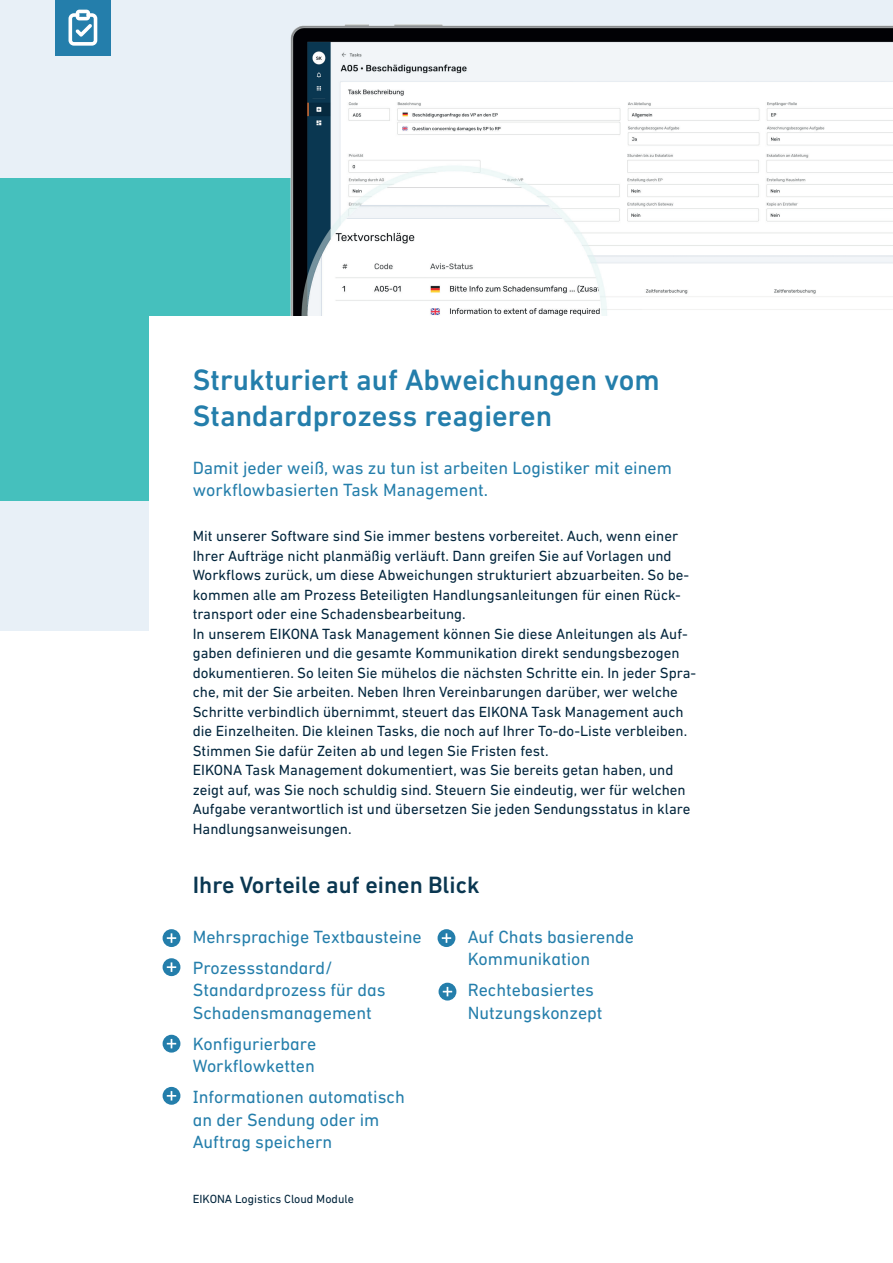
<style>
.page{position:relative;width:893px;height:1263px;background:#fff}
.page>*{position:absolute;margin:0;border:0;box-sizing:border-box;transform-origin:0 0}
.t1{font:500 30px/36px "DIN Next LT Pro";color:#247eab}
.t2{font:500 24px "DIN Next LT Pro";color:#0a3751}
.t3{font:18px/22.5px "DIN Next LT Pro";color:#247eab}
.t4{font:15px/19.5px "DIN Next LT Pro";color:#02253c}
.t5{font:12px "DIN Next LT Pro";color:#02253c}
</style>
<div class="page">
<div style="left:0;top:0;width:893px;height:631px;background:#e8f0f7"></div>
<div style="left:0;top:179px;width:408px;height:322px;background:#45c0bd"></div>
<img style="left:210px;top:24px;width:683px;height:292px">
<div style="left:150px;top:316px;width:743px;height:947px;background:#fff"></div>
<div style="left:55px;top:0;width:56px;height:55px;background:#247eab"></div>
<svg style="left:69px;top:10px;width:28px;height:36px"></svg>
<div style="left:163px;top:929px;width:17px;height:18px;background:#247eab;border-radius:50%"></div>
<svg style="left:167px;top:933px;width:9px;height:10px"></svg>
<div style="left:163px;top:958px;width:17px;height:18px;background:#247eab;border-radius:50%"></div>
<svg style="left:167px;top:962px;width:9px;height:10px"></svg>
<div style="left:163px;top:1035px;width:17px;height:17px;background:#247eab;border-radius:50%"></div>
<svg style="left:167px;top:1039px;width:9px;height:9px"></svg>
<div style="left:438px;top:929px;width:17px;height:18px;background:#247eab;border-radius:50%"></div>
<svg style="left:442px;top:933px;width:9px;height:10px"></svg>
<div style="left:163px;top:1087px;width:17px;height:18px;background:#247eab;border-radius:50%"></div>
<svg style="left:167px;top:1091px;width:9px;height:9px"></svg>
<div style="left:439px;top:983px;width:17px;height:17px;background:#247eab;border-radius:50%"></div>
<svg style="left:443px;top:987px;width:9px;height:9px"></svg>
<h1 class="t1" style="left:193px;top:361px;width:468px">Strukturiert auf Abweichungen vom<br>Standardprozess reagieren</h1>
<p class="t3" style="left:193px;top:456px;width:481px">Damit jeder weiß, was zu tun ist arbeiten Logistiker mit einem workflowbasierten Task Management.</p>
<p class="t4" style="left:193px;top:526px;width:505px">Mit unserer Software sind Sie immer bestens vorbereitet. Auch, wenn einer Ihrer Aufträge nicht planmäßig verläuft. Dann greifen Sie auf Vorlagen und Workflows zurück, um diese Abweichungen strukturiert abzuarbeiten. So be&shy;kommen alle am Prozess Beteiligten Handlungsanleitungen für einen Rück&shy;transport oder eine Schadensbearbeitung.<br>In unserem EIKONA Task Management können Sie diese Anleitungen als Auf&shy;gaben definieren und die gesamte Kommunikation direkt sendungsbezogen dokumentieren. So leiten Sie mühelos die nächsten Schritte ein. In jeder Spra&shy;che, mit der Sie arbeiten. Neben Ihren Vereinbarungen darüber, wer welche Schritte verbindlich übernimmt, steuert das EIKONA Task Management auch die Einzelheiten. Die kleinen Tasks, die noch auf Ihrer To-do-Liste verbleiben.<br>Stimmen Sie dafür Zeiten ab und legen Sie Fristen fest.<br>EIKONA Task Management dokumentiert, was Sie bereits getan haben, und zeigt auf, was Sie noch schuldig sind. Steuern Sie eindeutig, wer für welchen Aufgabe verantwortlich ist und übersetzen Sie jeden Sendungsstatus in klare Handlungsanweisungen.</p>
<h2 class="t2" style="left:193px;top:871px;width:288px">Ihre Vorteile auf einen Blick</h2>
<p class="t3" style="left:468px;top:925px;width:168px">Auf Chats basierende<br>Kommunikation</p>
<p class="t3" style="left:468px;top:978px;width:136px">Rechtebasiertes<br>Nutzungskonzept</p>
<p class="t3" style="left:193px;top:921px;width:230px;line-height:31px">Mehrsprachige Textbausteine<br>Prozessstandard/</p>
<p class="t3" style="left:193px;top:978px;width:195px">Standardprozess für das<br>Schadensmanagement</p>
<p class="t3" style="left:193px;top:1032px;width:125px">Konfigurierbare<br>Workflowketten</p>
<p class="t3" style="left:193px;top:1085px;width:214px">Informationen automatisch an der Sendung oder im<br>Auftrag speichern</p>
<p class="t5" style="left:193px;top:1191px;width:163px">EIKONA Logistics Cloud Module</p>
</div>
